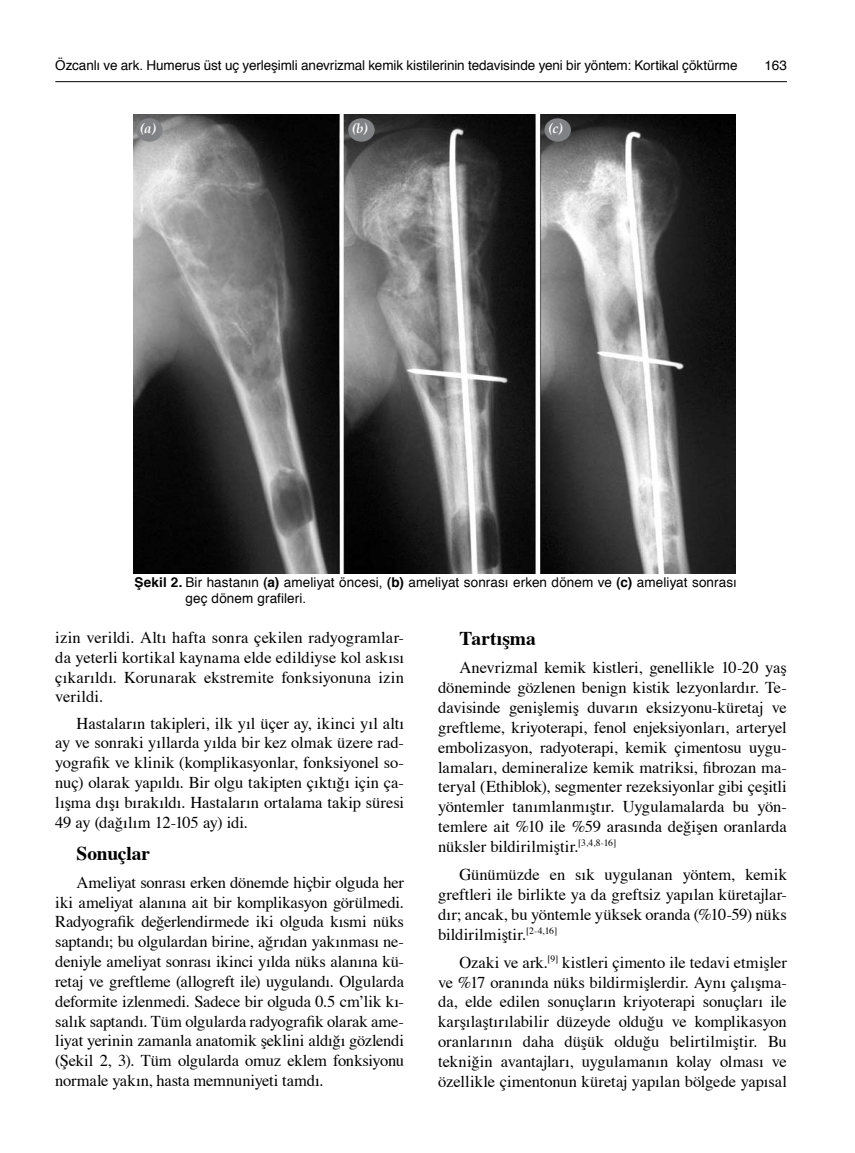
<style>
.page{position:relative;width:855px;height:1153px;background:#fff}
.page>*{position:absolute;margin:0;border:0;box-sizing:border-box;transform-origin:0 0}
.t1{font:700 19.5px "Times";letter-spacing:-.005em;color:#000}
.t2{font:16.5px/19.8px "Times";color:#000;text-align:justify}
.t3{font:13.5px/16.2px "Helvetica";letter-spacing:-.005em;color:#000}
.t4{font:italic 700 13.5px "Palatino";color:#fff}
.s1{font-weight:700}
</style>
<div class="page">
<hr style="left:55px;top:81px;width:732px;height:1px;background:#000">
<img style="left:134px;top:115px;width:602px;height:458px">
<div style="left:136px;top:118px;width:27px;height:24px;background:#808285;border-radius:50%"></div>
<div style="left:348px;top:118px;width:27px;height:24px;background:#808285;border-radius:50%"></div>
<div style="left:544px;top:118px;width:27px;height:24px;background:#808285;border-radius:50%"></div>
<p class="t3" style="left:55px;top:56px;width:684px">Özcanlı ve ark. Humerus üst uç yerleşimli anevrizmal kemik kistilerinin tedavisinde yeni bir yöntem: Kortikal çöktürme</p>
<p class="t3" style="left:764px;top:57px;width:24px">163</p>
<p class="t4" style="left:140px;top:121px;width:18px">(a)</p>
<p class="t4" style="left:352px;top:121px;width:17px">(b)</p>
<p class="t4" style="left:548px;top:121px;width:16px">(c)</p>
<p class="t3" style="left:185px;top:573px;width:553px;text-indent:-51px"><span class="s1">Şekil 2.</span> Bir hastanın <span class="s1">(a)</span> ameliyat öncesi, <span class="s1">(b)</span> ameliyat sonrası erken dönem ve <span class="s1">(c)</span> ameliyat sonrası geç dönem grafileri.</p>
<p class="t2" style="left:55px;top:626px;width:350px">izin verildi. Altı hafta sonra çekilen radyogramlar&shy;da yeterli kortikal kaynama elde edildiyse kol askısı çıkarıldı. Korunarak ekstremite fonksiyonuna izin verildi.</p>
<p class="t2" style="left:55px;top:711px;width:350px;text-indent:21px">Hastaların takipleri, ilk yıl üçer ay, ikinci yıl altı ay ve sonraki yıllarda yılda bir kez olmak üzere rad&shy;yografik ve klinik (komplikasyonlar, fonksiyonel so&shy;nuç) olarak yapıldı. Bir olgu takipten çıktığı için ça&shy;lışma dışı bırakıldı. Hastaların ortalama takip süresi 49 ay (dağılım 12-105 ay) idi.</p>
<p class="t1" style="left:77px;top:834px;width:75px">Sonuçlar</p>
<p class="t2" style="left:55px;top:870px;width:350px;text-indent:21px">Ameliyat sonrası erken dönemde hiçbir olguda her iki ameliyat alanına ait bir komplikasyon görülmedi.<br>Radyografik değerlendirmede iki olguda kısmi nüks saptandı; bu olgulardan birine, ağrıdan yakınması ne&shy;deniyle ameliyat sonrası ikinci yılda nüks alanına kü&shy;retaj ve greftleme (allogreft ile) uygulandı. Olgularda deformite izlenmedi. Sadece bir olguda 0.5 cm’lik kı&shy;salık saptandı. Tüm olgularda radyografik olarak ame&shy;liyat yerinin zamanla anatomik şeklini aldığı gözlendi (Şekil 2, 3). Tüm olgularda omuz eklem fonksiyonu normale yakın, hasta memnuniyeti tamdı.</p>
<p class="t1" style="left:459px;top:619px;width:78px">Tartışma</p>
<p class="t2" style="left:438px;top:656px;width:350px;text-indent:21px">Anevrizmal kemik kistleri, genellikle 10-20 yaş döneminde gözlenen benign kistik lezyonlardır. Te&shy;davisinde genişlemiş duvarın eksizyonu-küretaj ve greftleme, kriyoterapi, fenol enjeksiyonları, arteryel embolizasyon, radyoterapi, kemik çimentosu uygu&shy;lamaları, demineralize kemik matriksi, fibrozan ma&shy;teryal (Ethiblok), segmenter rezeksiyonlar gibi çeşitli yöntemler tanımlanmıştır. Uygulamalarda bu yön&shy;temlere ait %10 ile %59 arasında değişen oranlarda nüksler bildirilmiştir.<sup>[3,4,8-16]</sup></p>
<p class="t2" style="left:438px;top:863px;width:350px;text-indent:21px">Günümüzde en sık uygulanan yöntem, kemik greftleri ile birlikte ya da greftsiz yapılan küretajlar&shy;dır; ancak, bu yöntemle yüksek oranda (%10-59) nüks bildirilmiştir.<sup>[2-4,16]</sup></p>
<p class="t2" style="left:438px;top:950px;width:350px;text-indent:21px">Ozaki ve ark.<sup>[9]</sup> kistleri çimento ile tedavi etmişler ve %17 oranında nüks bildirmişlerdir. Aynı çalışma&shy;da, elde edilen sonuçların kriyoterapi sonuçları ile karşılaştırılabilir düzeyde olduğu ve komplikasyon oranlarının daha düşük olduğu belirtilmiştir. Bu tekniğin avantajları, uygulamanın kolay olması ve özellikle çimentonun küretaj yapılan bölgede yapısal</p>
</div>
